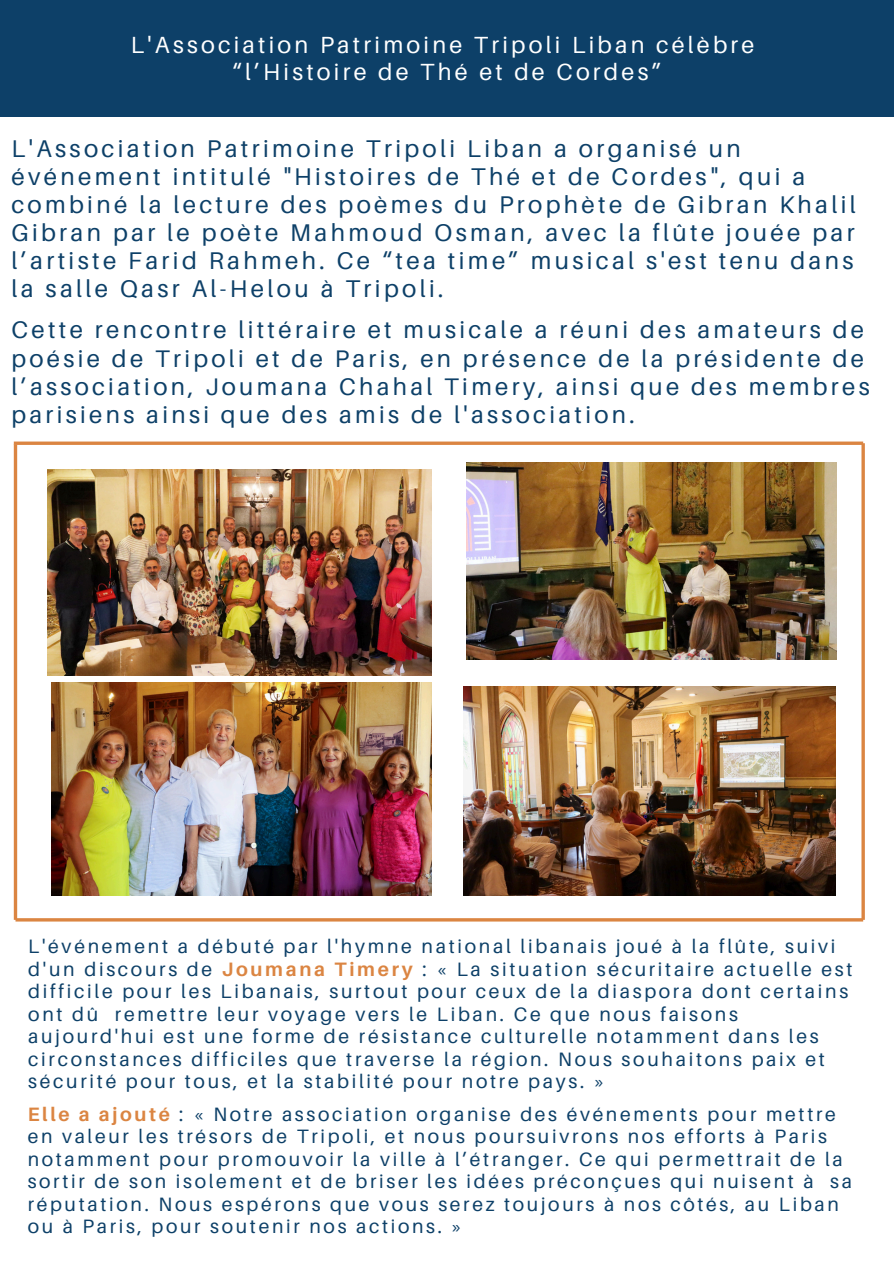
<style>
.page{position:relative;width:894px;height:1264px;background:#fff}
.page>*{position:absolute;margin:0;border:0;box-sizing:border-box;transform-origin:0 0}
.t1{font:24.15px/28.2px "Aileron";letter-spacing:.14em;color:#0d4068}
.t2{font:24px/28.2px "Aileron";letter-spacing:.14em;color:#0d4068}
.t3{font:23.4px/27px "Aileron";letter-spacing:.14em;color:#fff;text-align:center}
.t4{font:19.35px/22.5px "Aileron";letter-spacing:.14em;color:#0d4068}
.s1{font-weight:700;color:#db8542}
</style>
<div class="page">
<div style="left:0;top:0;width:893px;height:116px;background:#0d4068"></div>
<img style="left:47px;top:470px;width:384px;height:205px">
<img style="left:467px;top:463px;width:369px;height:197px">
<img style="left:52px;top:682px;width:379px;height:213px">
<hr style="left:14px;top:444px;width:3px;height:475px;background:#db8542">
<svg style="left:14px;top:441px;width:848px;height:4px;background:#e0975f"></svg>
<img style="left:463px;top:686px;width:372px;height:209px">
<hr style="left:15px;top:918px;width:847px;height:3px;background:#db8542">
<hr style="left:861px;top:443px;width:3px;height:476px;background:#db8542">
<h1 class="t3" style="left:131px;top:31px;width:625px">L'Association Patrimoine Tripoli Liban célèbre “l’Histoire de Thé et de Cordes”</h1>
<p class="t1" style="left:11px;top:133px;width:845px">L'Association Patrimoine Tripoli Liban a organisé un événement intitulé "Histoires de Thé et de Cordes", qui a combiné la lecture des poèmes du Prophète de Gibran Khalil Gibran par le poète Mahmoud Osman, avec la flûte jouée par l’artiste Farid Rahmeh. Ce “tea time” musical s'est tenu dans la salle Qasr Al-Helou à Tripoli.</p>
<p class="t2" style="left:11px;top:315px;width:859px">Cette rencontre littéraire et musicale a réuni des amateurs de poésie de Tripoli et de Paris, en présence de la présidente de l’association, Joumana Chahal Timery, ainsi que des membres parisiens ainsi que des amis de l'association.</p>
<p class="t4" style="left:28px;top:934px;width:825px">L'événement a débuté par l'hymne national libanais joué à la flûte, suivi d'un discours de <span class="s1">Joumana Timery</span> : « La situation sécuritaire actuelle est difficile pour les Libanais, surtout pour ceux de la diaspora dont certains ont dû remettre leur voyage vers le Liban. Ce que nous faisons aujourd'hui est une forme de résistance culturelle notamment dans les circonstances difficiles que traverse la région. Nous souhaitons paix et sécurité pour tous, et la stabilité pour notre pays. »</p>
<p class="t4" style="left:28px;top:1102px;width:825px"><span class="s1">Elle a ajouté</span> : « Notre association organise des événements pour mettre en valeur les trésors de Tripoli, et nous poursuivrons nos efforts à Paris notamment pour promouvoir la ville à l’étranger. Ce qui permettrait de la sortir de son isolement et de briser les idées préconçues qui nuisent à sa réputation. Nous espérons que vous serez toujours à nos côtés, au Liban ou à Paris, pour soutenir nos actions. »</p>
</div>
